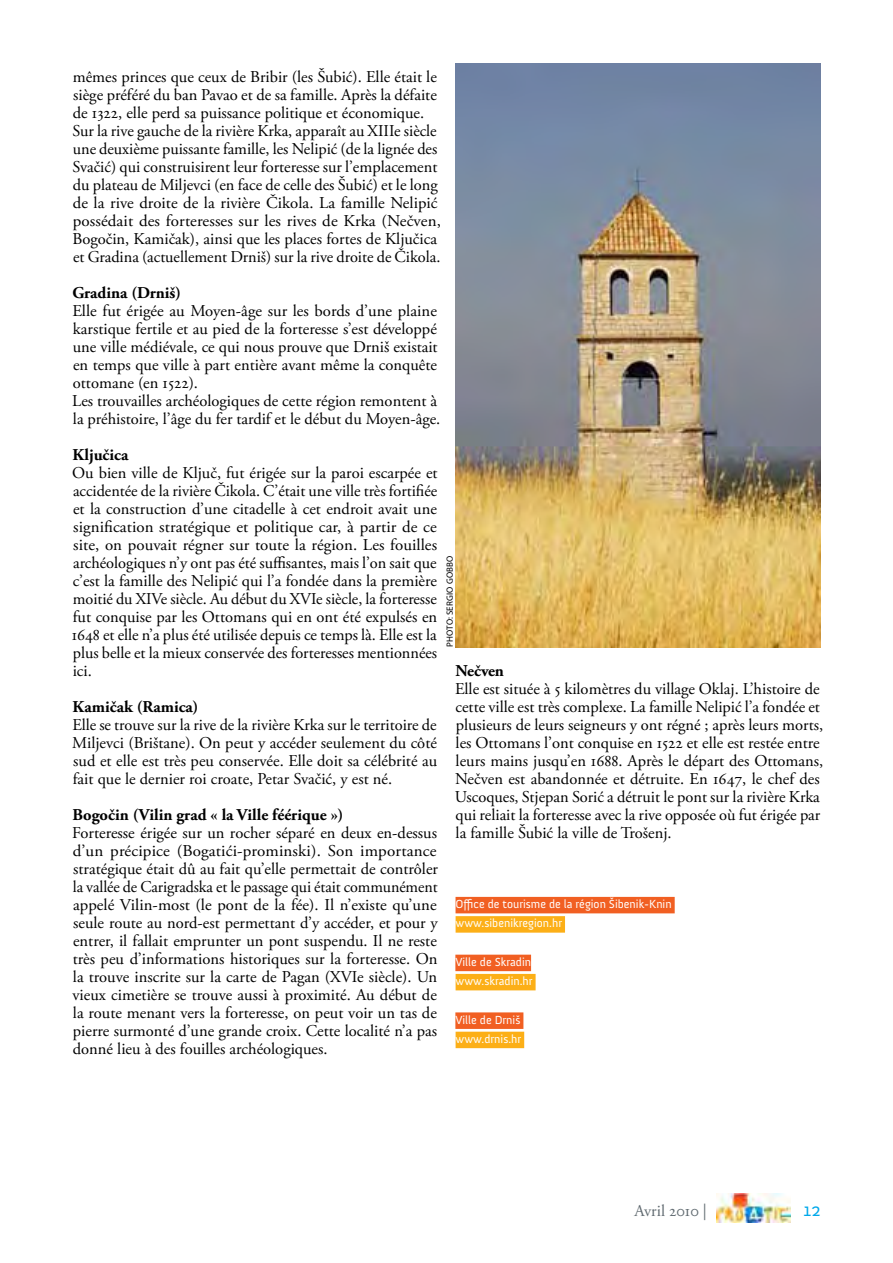
<style>
.page{position:relative;width:893px;height:1263px;background:#fff}
.page>*{position:absolute;margin:0;border:0;box-sizing:border-box;transform-origin:0 0}
.t1{font:18px "Anivers";color:#00a8ea}
.t2{font:16.5px/18px "Adobe Garamond Pro";color:#000}
.t3{font:700 16.5px "Adobe Garamond Pro";color:#000}
.t4{font:16.5px "Adobe Garamond Pro";color:#606a70}
.t5{font:12px/19.2px "Anivers";color:#fff}
.t6{font:9px "Myriad Pro";letter-spacing:.02em;color:#000}
</style>
<div class="page">
<img style="left:716px;top:1193px;width:75px;height:30px">
<img style="left:455px;top:64px;width:365px;height:583px">
<div style="left:456px;top:897px;width:219px;height:16px;background:#f15f22"></div>
<div style="left:456px;top:916px;width:109px;height:17px;background:#fcaf17"></div>
<div style="left:455px;top:955px;width:76px;height:16px;background:#f15f22"></div>
<div style="left:456px;top:974px;width:80px;height:16px;background:#fcaf17"></div>
<div style="left:455px;top:1012px;width:68px;height:17px;background:#f15f22"></div>
<div style="left:456px;top:1032px;width:68px;height:16px;background:#fcaf17"></div>
<p class="t2" style="left:72px;top:68px;width:370px">mêmes princes que ceux de Bribir (les Šubić). Elle était le siège préféré du ban Pavao et de sa famille. Après la défaite de 1322, elle perd sa puissance politique et économique.<br>Sur la rive gauche de la rivière Krka, apparaît au XIIIe siècle une deuxième puissante famille, les Nelipić (de la lignée des Svačić) qui construisirent leur forteresse sur l’emplacement du plateau de Miljevci (en face de celle des Šubić) et le long de la rive droite de la rivière Čikola. La famille Nelipić possédait des forteresses sur les rives de Krka (Nečven, Bogočin, Kamičak), ainsi que les places fortes de Ključica et Gradina (actuellement Drniš) sur la rive droite de Čikola.</p>
<p class="t3" style="left:72px;top:283px;width:110px">Gradina (Drniš)</p>
<p class="t2" style="left:72px;top:302px;width:370px">Elle fut érigée au Moyen-âge sur les bords d’une plaine karstique fertile et au pied de la forteresse s’est développé une ville médiévale, ce qui nous prouve que Drniš existait en temps que ville à part entière avant même la conquête ottomane (en 1522).<br>Les trouvailles archéologiques de cette région remontent à la préhistoire, l’âge du fer tardif et le début du Moyen-âge.</p>
<p class="t3" style="left:73px;top:445px;width:57px">Ključica</p>
<p class="t2" style="left:72px;top:464px;width:367px;text-align:justify">Ou bien ville de Ključ, fut érigée sur la paroi escarpée et accidentée de la rivière Čikola. C’était une ville très fortifiée et la construction d’une citadelle à cet endroit avait une signification stratégique et politique car, à partir de ce site, on pouvait régner sur toute la région. Les fouilles archéologiques n’y ont pas été suffisantes, mais l’on sait que c’est la famille des Nelipić qui l’a fondée dans la première moitié du XIVe siècle. Au début du XVIe siècle, la forteresse fut conquise par les Ottomans qui en ont été expulsés en 1648 et elle n’a plus été utilisée depuis ce temps là. Elle est la plus belle et la mieux conservée des forteresses mentionnées ici.</p>
<p class="t3" style="left:73px;top:697px;width:127px">Kamičak (Ramica)</p>
<p class="t2" style="left:72px;top:716px;width:367px;text-align:justify">Elle se trouve sur la rive de la rivière Krka sur le territoire de Miljevci (Brištane). On peut y accéder seulement du côté sud et elle est très peu conservée. Elle doit sa célébrité au fait que le dernier roi croate, Petar Svačić, y est né.</p>
<p class="t3" style="left:73px;top:805px;width:272px">Bogočin (Vilin grad « la Ville féérique »)</p>
<p class="t2" style="left:72px;top:824px;width:367px;text-align:justify">Forteresse érigée sur un rocher séparé en deux en-dessus d’un précipice (Bogatići-prominski). Son importance stratégique était dû au fait qu’elle permettait de contrôler la vallée de Carigradska et le passage qui était communément appelé Vilin-most (le pont de la fée). Il n’existe qu’une seule route au nord-est permettant d’y accéder, et pour y entrer, il fallait emprunter un pont suspendu. Il ne reste très peu d’informations historiques sur la forteresse. On la trouve inscrite sur la carte de Pagan (XVIe siècle). Un vieux cimetière se trouve aussi à proximité. Au début de la route menant vers la forteresse, on peut voir un tas de pierre surmonté d’une grande croix. Cette localité n’a pas donné lieu à des fouilles archéologiques.</p>
<p class="t6" style="left:444px;top:647px;width:93px;rotate:-90deg">Photo: Sergio Gobbo</p>
<p class="t3" style="left:455px;top:661px;width:50px">Nečven</p>
<p class="t2" style="left:455px;top:680px;width:370px">Elle est située à 5 kilomètres du village Oklaj. L’histoire de cette ville est très complexe. La famille Nelipić l’a fondée et plusieurs de leurs seigneurs y ont régné ; après leurs morts, les Ottomans l’ont conquise en 1522 et elle est restée entre leurs mains jusqu’en 1688. Après le départ des Ottomans, Nečven est abandonnée et détruite. En 1647, le chef des Uscoques, Stjepan Sorić a détruit le pont sur la rivière Krka qui reliait la forteresse avec la rive opposée où fut érigée par la famille Šubić la ville de Trošenj.</p>
<p class="t5" style="left:456px;top:895px;width:218px">Office de tourisme de la région Šibenik-Knin www.sibenikregion.hr</p>
<p class="t5" style="left:455px;top:952px;width:79px">Ville de Skradin www.skradin.hr</p>
<p class="t5" style="left:455px;top:1010px;width:67px">Ville de Drniš www.drnis.hr</p>
<p class="t4" style="left:635px;top:1201px;width:74px">Avril 2010 |</p>
<p class="t1" style="left:803px;top:1200px;width:19px">12</p>
</div>
